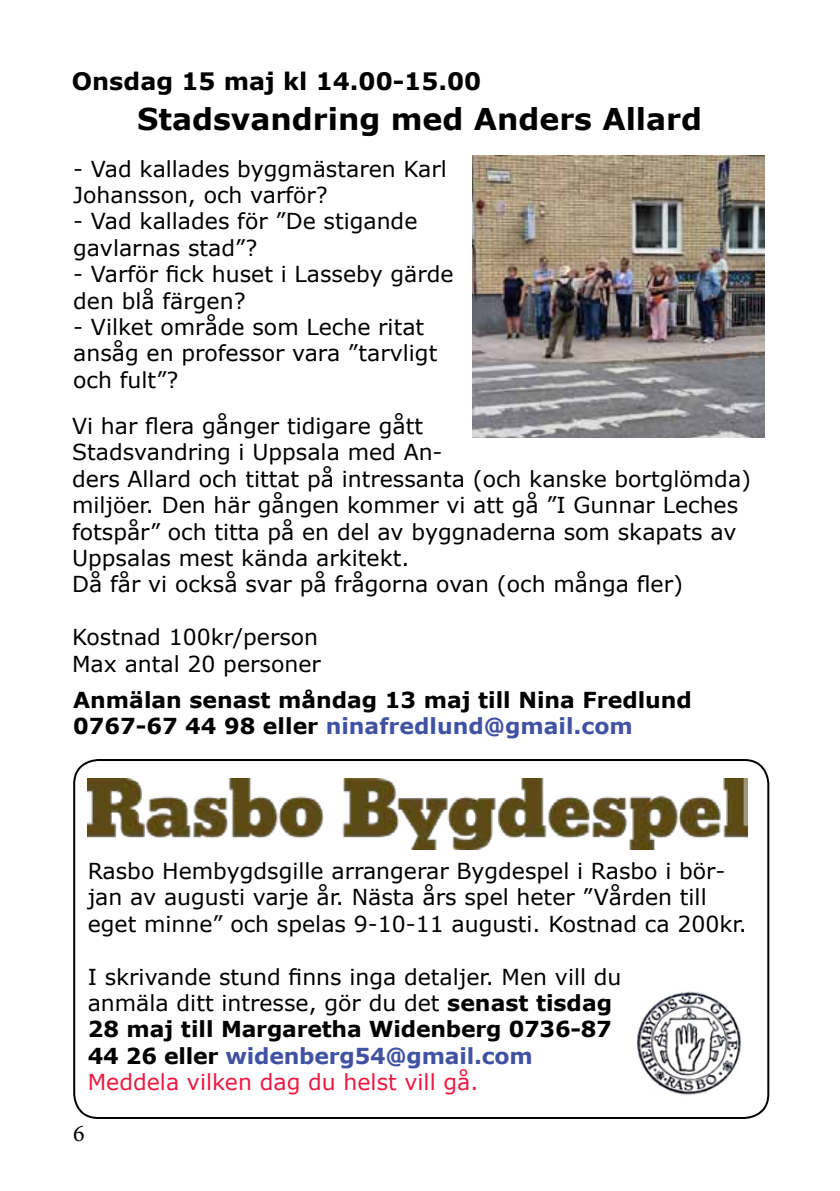
<style>
.page{position:relative;width:840px;height:1191px;background:#fff}
.page>*{position:absolute;margin:0;border:0;box-sizing:border-box;transform-origin:0 0}
.t1{font:700 30px "Verdana";color:#000}
.t2{font:700 24px "Verdana";color:#000}
.t3{font:24px "Minion Pro";color:#000}
.t4{font:22px/26.4px "Verdana";color:#000}
.t5{font:700 22px/26.4px "Verdana";color:#000}
.s1{color:#4152a3}
.s2{font-weight:700}
.s3{font-weight:700;color:#4152a3}
.s4{color:#ed1942}
</style>
<div class="page">
<img style="left:472px;top:156px;width:292px;height:281px">
<div style="left:73px;top:759px;width:695px;height:360px;border:2px solid #000;border-radius:24px"></div>
<img style="left:88px;top:778px;width:659px;height:71px">
<img style="left:636px;top:991px;width:106px;height:104px">
<p class="t2" style="left:72px;top:65px;width:411px">Onsdag 15 maj kl 14.00-15.00</p>
<h1 class="t1" style="left:137px;top:98px;width:566px">Stadsvandring med Anders Allard</h1>
<p class="t4" style="left:73px;top:155px;width:375px">- Vad kallades byggmästaren Karl<br>Johansson, och varför?</p>
<p class="t4" style="left:73px;top:208px;width:345px">- Vad kallades för ”De stigande gavlarnas stad”?</p>
<p class="t4" style="left:73px;top:261px;width:382px">- Varför fick huset i Lasseby gärde den blå färgen?</p>
<p class="t4" style="left:73px;top:313px;width:365px">- Vilket område som Leche ritat ansåg en professor vara ”tarvligt och fult”?</p>
<p class="t4" style="left:72px;top:412px;width:680px">Vi har flera gånger tidigare gått<br>Stadsvandring i Uppsala med An-<br>ders Allard och tittat på intressanta (och kanske bortglömda) miljöer. Den här gången kommer vi att gå ”I Gunnar Leches fotspår” och titta på en del av byggnaderna som skapats av Uppsalas mest kända arkitekt.<br>Då får vi också svar på frågorna ovan (och många fler)</p>
<p class="t4" style="left:72px;top:624px;width:250px">Kostnad 100kr/person<br>Max antal 20 personer</p>
<p class="t5" style="left:73px;top:686px;width:620px">Anmälan senast måndag 13 maj till Nina Fredlund<br>0767-67 44 98 eller <span class="s1">ninafredlund@gmail.com</span></p>
<p class="t4" style="left:88px;top:857px;width:660px">Rasbo Hembygdsgille arrangerar Bygdespel i Rasbo i bör&shy;jan av augusti varje år. Nästa års spel heter ”Vården till eget minne” och spelas 9-10-11 augusti. Kostnad ca 200kr.</p>
<p class="t4" style="left:88px;top:963px;width:535px">I skrivande stund finns inga detaljer. Men vill du anmäla ditt intresse, gör du det <span class="s2">senast tisdag 28 maj till Margaretha Widenberg 0736-87<br>44 26 eller</span> <span class="s3">widenberg54@gmail.com </span><span class="s4">Meddela vilken dag du helst vill gå.</span></p>
<p class="t3" style="left:73px;top:1117px;width:13px">6</p>
</div>
